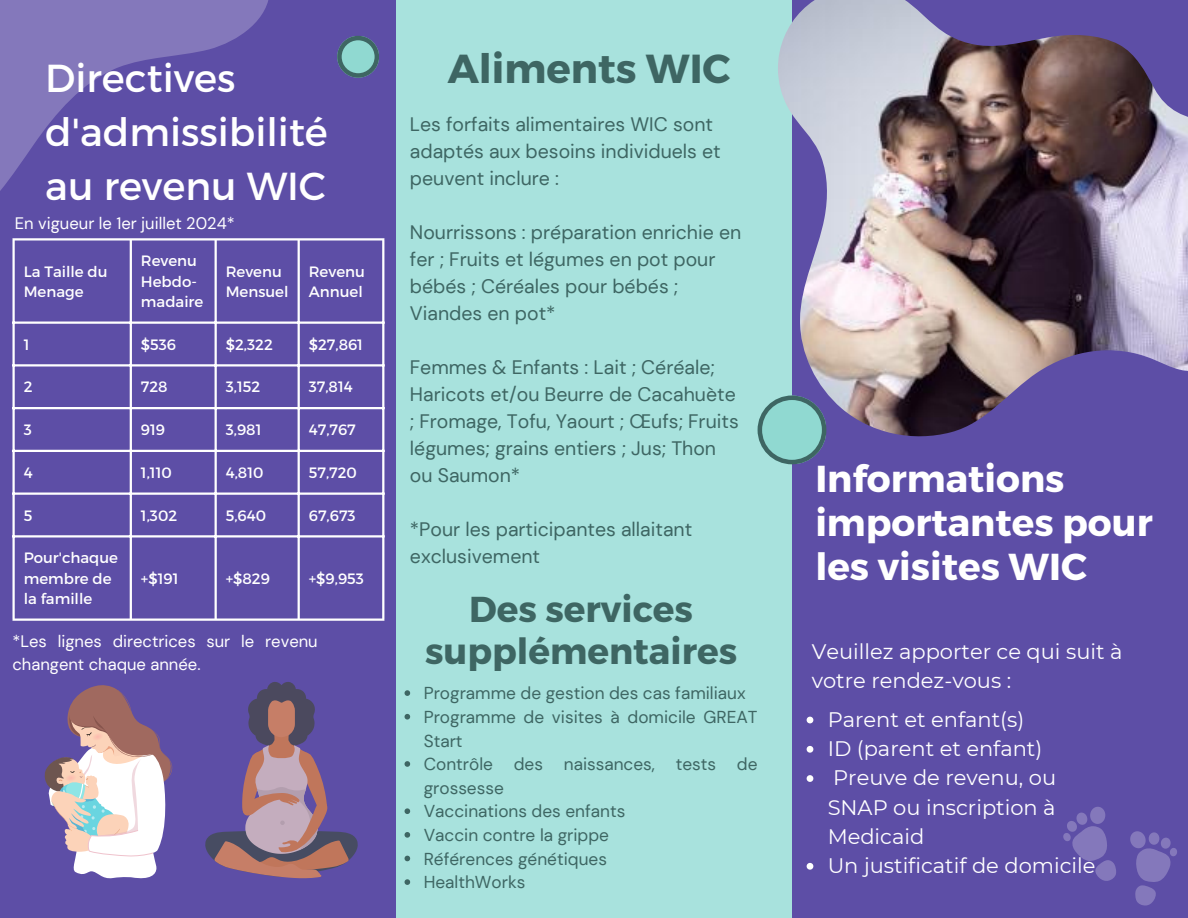
<style>
.page{position:relative;width:1188px;height:918px;background:#5d4ea6}
.page>*{position:absolute;margin:0;border:0;box-sizing:border-box;transform-origin:0 0}
.t1{font:700 40.5px "Montserrat";color:#3e6663}
.t2{font:39px/54px "Montserrat";color:#fff}
.t3{font:700 37.5px/43.8px "Montserrat";color:#fff}
.t4{font:700 36px/41.7px "Montserrat";color:#3e6663;text-align:center}
.t5{font:21px/29.2px "Montserrat";color:#fff}
.t6{font:19.5px/27px "DM Sans";color:#3e6663}
.t7{font:17.25px/23.7px "DM Sans";color:#3e6663}
.t8{font:16.65px/22.5px "DM Sans";color:#fff}
.t9{font:15px/20.2px "Montserrat";color:#fff}
</style>
<div class="page">
<div style="left:396px;top:0;width:396px;height:918px;background:#a8e2dd"></div>
<img style="left:778px;top:0;width:410px;height:437px">
<svg style="left:0;top:0;width:298px;height:304px"></svg>
<svg style="left:758px;top:396px;width:68px;height:68px"></svg>
<svg style="left:337px;top:36px;width:42px;height:41px"></svg>
<svg style="left:44px;top:685px;width:129px;height:193px"></svg>
<svg style="left:205px;top:682px;width:153px;height:196px"></svg>
<svg style="left:1063px;top:807px;width:53px;height:74px"></svg>
<svg style="left:1130px;top:831px;width:47px;height:75px"></svg>
<hr style="left:12px;top:241px;width:3px;height:378px;background:#fff">
<hr style="left:130px;top:241px;width:2px;height:378px;background:#fff">
<hr style="left:215px;top:241px;width:2px;height:378px;background:#fff">
<hr style="left:298px;top:241px;width:2px;height:378px;background:#fff">
<hr style="left:382px;top:241px;width:2px;height:378px;background:#fff">
<hr style="left:12px;top:238px;width:372px;height:3px;background:#fff">
<hr style="left:12px;top:322px;width:372px;height:2px;background:#fff">
<hr style="left:12px;top:364px;width:372px;height:3px;background:#fff">
<hr style="left:12px;top:407px;width:372px;height:2px;background:#fff">
<hr style="left:12px;top:450px;width:372px;height:2px;background:#fff">
<hr style="left:12px;top:493px;width:372px;height:2px;background:#fff">
<hr style="left:12px;top:535px;width:372px;height:3px;background:#fff">
<hr style="left:12px;top:619px;width:372px;height:2px;background:#fff">
<svg style="left:405px;top:690px;width:5px;height:6px"></svg>
<svg style="left:405px;top:714px;width:5px;height:6px"></svg>
<svg style="left:405px;top:761px;width:5px;height:6px"></svg>
<svg style="left:405px;top:808px;width:5px;height:6px"></svg>
<svg style="left:405px;top:832px;width:5px;height:6px"></svg>
<svg style="left:405px;top:856px;width:5px;height:5px"></svg>
<svg style="left:405px;top:879px;width:5px;height:6px"></svg>
<svg style="left:807px;top:717px;width:6px;height:6px"></svg>
<svg style="left:807px;top:746px;width:6px;height:7px"></svg>
<svg style="left:807px;top:775px;width:6px;height:7px"></svg>
<svg style="left:807px;top:863px;width:6px;height:7px"></svg>
<h4 class="t2" style="left:45px;top:49px;width:284px">Directives d'admissibilité au revenu WIC</h4>
<p class="t8" style="left:15px;top:213px;width:221px">En vigueur le 1er juillet 2024*</p>
<h2 class="t9" style="left:24px;top:260px;width:85px">La Taille du<br>Menage</h2>
<p class="t9" style="left:141px;top:250px;width:64px">Revenu<br>Hebdo&shy;madaire</p>
<p class="t9" style="left:226px;top:260px;width:64px">Revenu<br>Mensuel</p>
<p class="t9" style="left:309px;top:260px;width:58px">Revenu<br>Annuel</p>
<p class="t9" style="left:24px;top:333px;width:7px">1</p>
<p class="t9" style="left:141px;top:333px;width:37px">$536</p>
<p class="t9" style="left:226px;top:333px;width:49px">$2,322</p>
<p class="t9" style="left:309px;top:333px;width:56px">$27,861</p>
<p class="t9" style="left:24px;top:376px;width:10px">2</p>
<p class="t9" style="left:141px;top:376px;width:28px">728</p>
<p class="t9" style="left:226px;top:376px;width:36px">3,152</p>
<p class="t9" style="left:309px;top:376px;width:46px">37,814</p>
<p class="t9" style="left:24px;top:419px;width:10px">3</p>
<p class="t9" style="left:141px;top:419px;width:26px">919</p>
<p class="t9" style="left:226px;top:419px;width:37px">3,981</p>
<p class="t9" style="left:309px;top:419px;width:49px">47,767</p>
<p class="t9" style="left:24px;top:462px;width:10px">4</p>
<p class="t9" style="left:141px;top:462px;width:32px">1,110</p>
<p class="t9" style="left:226px;top:462px;width:39px">4,810</p>
<p class="t9" style="left:309px;top:462px;width:50px">57,720</p>
<p class="t9" style="left:24px;top:504px;width:10px">5</p>
<p class="t9" style="left:141px;top:504px;width:38px">1,302</p>
<p class="t9" style="left:226px;top:504px;width:42px">5,640</p>
<p class="t9" style="left:309px;top:504px;width:48px">67,673</p>
<p class="t9" style="left:24px;top:547px;width:96px">Pour'chaque membre de la famille</p>
<p class="t9" style="left:141px;top:567px;width:39px">+$191</p>
<p class="t9" style="left:226px;top:567px;width:46px">+$829</p>
<p class="t9" style="left:309px;top:567px;width:57px">+$9,953</p>
<p class="t8" style="left:12px;top:631px;width:307px">*Les lignes directrices sur le revenu changent chaque année.</p>
<p class="t1" style="left:448px;top:42px;width:284px">Aliments WIC</p>
<p class="t6" style="left:410px;top:111px;width:312px">Les forfaits alimentaires WIC sont adaptés aux besoins individuels et peuvent inclure :</p>
<p class="t6" style="left:410px;top:219px;width:333px">Nourrissons : préparation enrichie en fer ; Fruits et légumes en pot pour bébés ; Céréales pour bébés ;<br>Viandes en pot*</p>
<p class="t6" style="left:410px;top:354px;width:330px">Femmes &amp; Enfants : Lait ; Céréale;<br>Haricots et/ou Beurre de Cacahuète ; Fromage, Tofu, Yaourt ; Œufs; Fruits légumes; grains entiers ; Jus; Thon ou Saumon*</p>
<h1 class="t6" style="left:410px;top:516px;width:284px">*Pour les participantes allaitant exclusivement</h1>
<p class="t4" style="left:425px;top:586px;width:314px">Des services supplémentaires</p>
<h4 class="t7" style="left:424px;top:682px;width:323px">Programme de gestion des cas familiaux</h4>
<h4 class="t7" style="left:424px;top:705px;width:335px">Programme de visites à domicile GREAT<br>Start</h4>
<h4 class="t7" style="left:424px;top:752px;width:335px">Contrôle des naissances, tests de grossesse</h4>
<p class="t7" style="left:424px;top:800px;width:203px">Vaccinations des enfants</p>
<h1 class="t7" style="left:424px;top:823px;width:187px">Vaccin contre la grippe</h1>
<h3 class="t7" style="left:424px;top:847px;width:185px">Références génétiques</h3>
<h4 class="t7" style="left:424px;top:871px;width:103px">HealthWorks</h4>
<p class="t3" style="left:815px;top:455px;width:339px">Informations importantes pour les visites WIC</p>
<p class="t5" style="left:812px;top:637px;width:312px">Veuillez apporter ce qui suit à votre rendez-vous :</p>
<p class="t5" style="left:828px;top:705px;width:198px">Parent et enfant(s)</p>
<p class="t5" style="left:828px;top:734px;width:216px">ID (parent et enfant)</p>
<p class="t5" style="left:828px;top:763px;width:230px;text-align:justify">Preuve de revenu, ou SNAP ou inscription à Medicaid</p>
<p class="t5" style="left:828px;top:851px;width:269px">Un justificatif de domicile</p>
</div>
